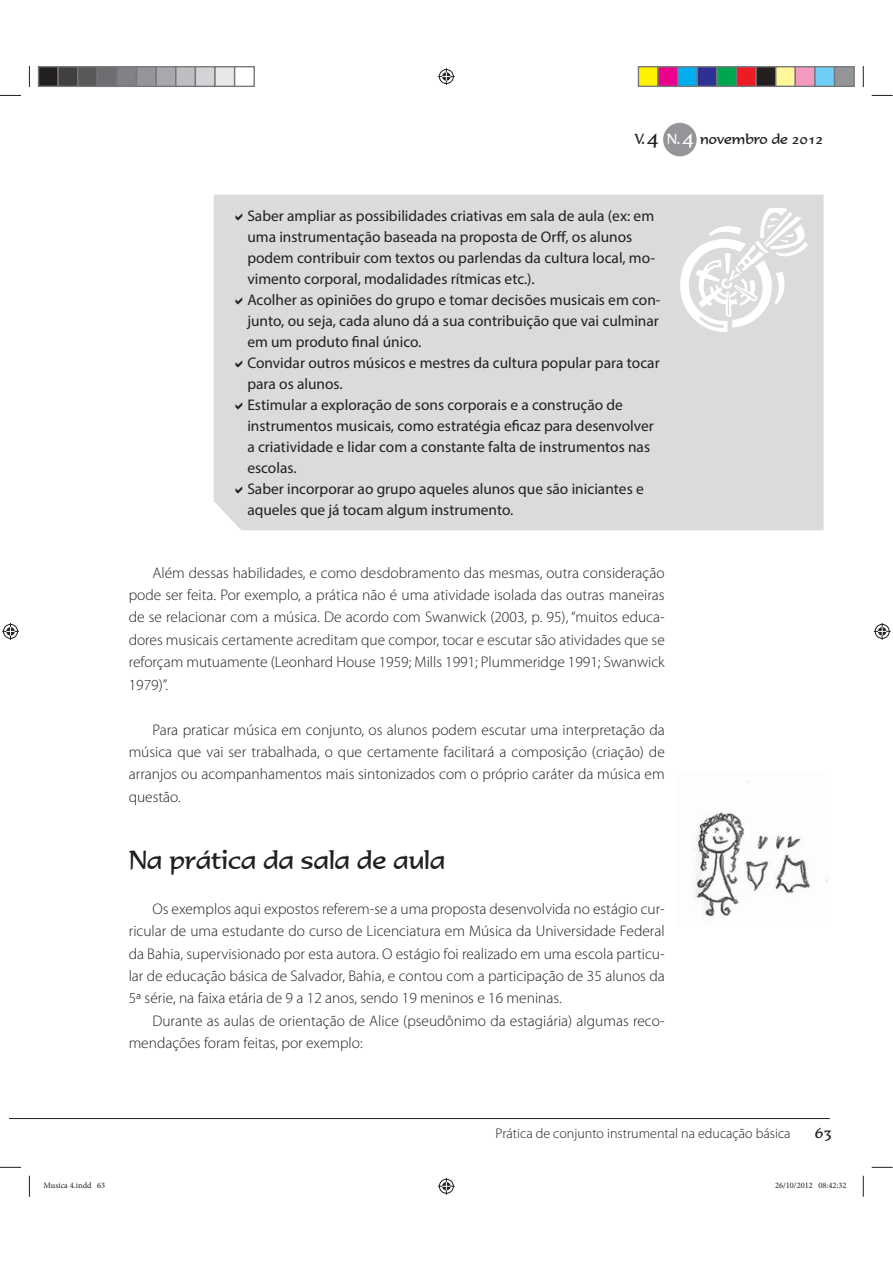
<style>
.page{position:relative;width:893px;height:1263px;background:#fff}
.page>*{position:absolute;margin:0;border:0;box-sizing:border-box;transform-origin:0 0}
.t1{font:25.2px "Formal 436 BT";color:#231f20}
.t2{font:300 15.45px/22.4px "Myriad Pro";color:#231f20;text-align:justify}
.t3{font:15.45px/21px "Myriad Pro";color:#231f20}
.t4{font:15.45px "Formal 436 BT";color:#231f20}
.t5{font:300 13.95px "Myriad Pro";color:#231f20}
.t6{font:13.95px "Formal 436 BT";color:#231f20}
.t7{font:8.4px "Minion Pro";color:#231f20}
.s1{font-size:21px}
.s2{color:#fff}
.s3{font-size:21px;color:#fff}
</style>
<div class="page">
<div style="left:214px;top:195px;width:609px;height:335px;background:#d9dbdc"></div>
<svg style="left:680px;top:208px;width:128px;height:124px"></svg>
<img style="left:694px;top:781px;width:134px;height:136px">
<div style="left:663px;top:123px;width:34px;height:33px;background:#939598;border-radius:50%"></div>
<hr style="left:10px;top:1118px;width:820px;height:1px;background:#231f20">
<svg style="left:0;top:95px;width:21px;height:1px"></svg>
<svg style="left:872px;top:95px;width:21px;height:1px"></svg>
<svg style="left:0;top:1167px;width:21px;height:1px"></svg>
<svg style="left:872px;top:1167px;width:21px;height:1px"></svg>
<svg style="left:29px;top:66px;width:1px;height:21px"></svg>
<svg style="left:29px;top:1176px;width:1px;height:21px"></svg>
<svg style="left:863px;top:66px;width:1px;height:21px"></svg>
<svg style="left:863px;top:1176px;width:1px;height:21px"></svg>
<svg style="left:438px;top:68px;width:17px;height:17px"></svg>
<svg style="left:438px;top:1178px;width:17px;height:17px"></svg>
<svg style="left:2px;top:623px;width:17px;height:17px"></svg>
<svg style="left:874px;top:623px;width:16px;height:17px"></svg>
<div style="left:39px;top:67px;width:19px;height:19px;background:#231f20"></div>
<div style="left:38px;top:66px;width:21px;height:21px;border:1px solid #77787b"></div>
<div style="left:58px;top:67px;width:20px;height:19px;background:#404041"></div>
<div style="left:57px;top:66px;width:21px;height:21px;border:1px solid #77787b"></div>
<div style="left:78px;top:67px;width:19px;height:19px;background:#58595b"></div>
<div style="left:77px;top:66px;width:21px;height:21px;border:1px solid #77787b"></div>
<div style="left:97px;top:67px;width:20px;height:19px;background:#6d6e70"></div>
<div style="left:97px;top:66px;width:21px;height:21px;border:1px solid #77787b"></div>
<div style="left:117px;top:67px;width:20px;height:19px;background:#808285"></div>
<div style="left:116px;top:66px;width:21px;height:21px;border:1px solid #77787b"></div>
<div style="left:137px;top:67px;width:19px;height:19px;background:#939598"></div>
<div style="left:136px;top:66px;width:21px;height:21px;border:1px solid #77787b"></div>
<div style="left:156px;top:67px;width:20px;height:19px;background:#a7a9ac"></div>
<div style="left:155px;top:66px;width:21px;height:21px;border:1px solid #77787b"></div>
<div style="left:176px;top:67px;width:19px;height:19px;background:#bcbec0"></div>
<div style="left:175px;top:66px;width:21px;height:21px;border:1px solid #77787b"></div>
<div style="left:195px;top:67px;width:20px;height:19px;background:#d1d3d4"></div>
<div style="left:195px;top:66px;width:21px;height:21px;border:1px solid #77787b"></div>
<div style="left:215px;top:67px;width:20px;height:19px;background:#e7e8e8"></div>
<div style="left:214px;top:66px;width:21px;height:21px;border:1px solid #77787b"></div>
<div style="left:234px;top:66px;width:21px;height:21px;border:1px solid #77787b"></div>
<div style="left:638px;top:67px;width:20px;height:19px;background:#fff200"></div>
<div style="left:638px;top:66px;width:21px;height:21px;border:1px solid #77787b"></div>
<div style="left:658px;top:67px;width:20px;height:19px;background:#ec008c"></div>
<div style="left:657px;top:66px;width:21px;height:21px;border:1px solid #77787b"></div>
<div style="left:678px;top:67px;width:19px;height:19px;background:#00aeef"></div>
<div style="left:677px;top:66px;width:21px;height:21px;border:1px solid #77787b"></div>
<div style="left:697px;top:67px;width:20px;height:19px;background:#2e3092"></div>
<div style="left:696px;top:66px;width:21px;height:21px;border:1px solid #77787b"></div>
<div style="left:717px;top:67px;width:19px;height:19px;background:#00a650"></div>
<div style="left:716px;top:66px;width:21px;height:21px;border:1px solid #77787b"></div>
<div style="left:736px;top:67px;width:20px;height:19px;background:#ed1c24"></div>
<div style="left:736px;top:66px;width:21px;height:21px;border:1px solid #77787b"></div>
<div style="left:756px;top:67px;width:20px;height:19px;background:#231f20"></div>
<div style="left:755px;top:66px;width:21px;height:21px;border:1px solid #77787b"></div>
<div style="left:776px;top:67px;width:19px;height:19px;background:#fff799"></div>
<div style="left:775px;top:66px;width:21px;height:21px;border:1px solid #77787b"></div>
<div style="left:795px;top:67px;width:20px;height:19px;background:#f49ac1"></div>
<div style="left:794px;top:66px;width:22px;height:21px;border:1px solid #77787b"></div>
<div style="left:815px;top:67px;width:19px;height:19px;background:#6dcff6"></div>
<div style="left:814px;top:66px;width:21px;height:21px;border:1px solid #77787b"></div>
<div style="left:834px;top:67px;width:20px;height:19px;background:#939598"></div>
<div style="left:834px;top:66px;width:21px;height:21px;border:1px solid #77787b"></div>
<svg style="left:236px;top:213px;width:19px;height:9px"></svg>
<svg style="left:236px;top:297px;width:19px;height:9px"></svg>
<svg style="left:236px;top:360px;width:19px;height:9px"></svg>
<svg style="left:236px;top:402px;width:19px;height:9px"></svg>
<svg style="left:236px;top:486px;width:19px;height:9px"></svg>
<p class="t6" style="left:635px;top:131px;width:190px">V. <span class="s1">4</span> <span class="s2">N.</span> <span class="s3">4</span> novembro de 2012</p>
<p class="t3" style="left:247px;top:206px;width:415px">Saber ampliar as possibilidades criativas em sala de aula (ex: em uma instrumentação baseada na proposta de Orff, os alunos podem contribuir com textos ou parlendas da cultura local, mo&shy;vimento corporal, modalidades rítmicas etc.).<br>Acolher as opiniões do grupo e tomar decisões musicais em con&shy;junto, ou seja, cada aluno dá a sua contribuição que vai culminar em um produto final único.<br>Convidar outros músicos e mestres da cultura popular para tocar para os alunos.<br>Estimular a exploração de sons corporais e a construção de instrumentos musicais, como estratégia eficaz para desenvolver a criatividade e lidar com a constante falta de instrumentos nas escolas.<br>Saber incorporar ao grupo aqueles alunos que são iniciantes e aqueles que já tocam algum instrumento.</p>
<p class="t2" style="left:129px;top:562px;width:538px;text-indent:24px">Além dessas habilidades, e como desdobramento das mesmas, outra consideração pode ser feita. Por exemplo, a prática não é uma atividade isolada das outras maneiras de se relacionar com a música. De acordo com Swanwick (2003, p. 95), “muitos educa&shy;dores musicais certamente acreditam que compor, tocar e escutar são atividades que se reforçam mutuamente (Leonhard House 1959; Mills 1991; Plummeridge 1991; Swanwick 1979)”.</p>
<p class="t2" style="left:129px;top:719px;width:538px;text-indent:24px">Para praticar música em conjunto, os alunos podem escutar uma interpretação da música que vai ser trabalhada, o que certamente facilitará a composição (criação) de arranjos ou acompanhamentos mais sintonizados com o próprio caráter da música em questão.</p>
<h1 class="t1" style="left:129px;top:845px;width:318px">Na prática da sala de aula</h1>
<p class="t2" style="left:129px;top:899px;width:538px;text-indent:24px">Os exemplos aqui expostos referem-se a uma proposta desenvolvida no estágio cur&shy;ricular de uma estudante do curso de Licenciatura em Música da Universidade Federal da Bahia, supervisionado por esta autora. O estágio foi realizado em uma escola particu&shy;lar de educação básica de Salvador, Bahia, e contou com a participação de 35 alunos da 5ª série, na faixa etária de 9 a 12 anos, sendo 19 meninos e 16 meninas.</p>
<p class="t2" style="left:129px;top:1011px;width:537px;text-indent:24px">Durante as aulas de orientação de Alice (pseudônimo da estagiária) algumas reco&shy;mendações foram feitas, por exemplo:</p>
<p class="t5" style="left:496px;top:1128px;width:296px">Prática de conjunto instrumental na educação básica</p>
<p class="t4" style="left:815px;top:1123px;width:19px">63</p>
<p class="t7" style="left:43px;top:1181px;width:63px">Musica 4.indd 63</p>
<p class="t7" style="left:775px;top:1181px;width:73px">26/10/2012 08:42:32</p>
</div>
